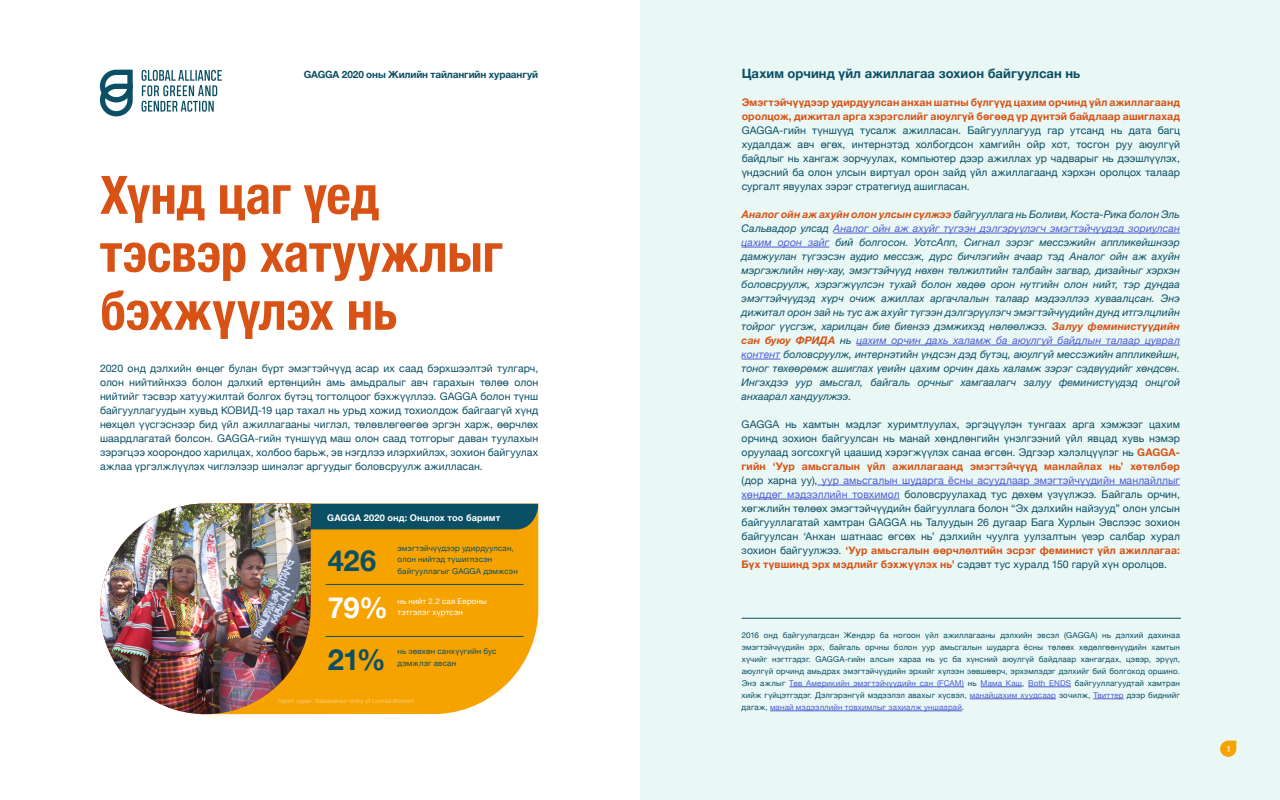
<style>
.page{position:relative;width:1280px;height:800px;background:#fff}
.page>*{position:absolute;margin:0;border:0;box-sizing:border-box;transform-origin:0 0}
.t1{font:700 condensed 53px/58px "Helvetica Neue";letter-spacing:-.005em;color:#d75214}
.t2{font:700 29px "Helvetica Neue";color:#0a4f64}
.t3{font:700 29px "Helvetica Neue";color:#fff}
.t4{font:700 13px "Helvetica Neue";letter-spacing:.005em;color:#0a4f64}
.t5{font:10.5px/14px "Helvetica Neue";letter-spacing:.005em;color:#0a4f64;text-align:justify}
.t6{font:italic 10.5px/14px "Helvetica Neue";letter-spacing:.01em;color:#0a4f64;text-align:justify}
.t7{font:700 10.5px/14px "Helvetica Neue";letter-spacing:.01em;color:#d75214}
.t8{font:700 10px "Helvetica Neue";letter-spacing:-.01em;color:#0a4f64}
.t9{font:700 9.2px "Helvetica Neue";letter-spacing:.02em;color:#fff}
.t10{font:8.6px "N Haas Grotesk TX Pro 55 Rg";color:#fff}
.t11{font:8px/12px "Helvetica Neue";letter-spacing:.02em;color:#0a4f64}
.t12{font:8px/11.5px "Helvetica Neue";letter-spacing:.015em;color:#fff}
.t13{font:5.5px "Heading Pro Double";letter-spacing:.015em;color:#fad180}
.s1{font-weight:700;color:#d75214}
.s2{color:#4e5cd4}
</style>
<div class="page">
<div style="left:640px;top:0;width:640px;height:800px;background:#e9f7f5"></div>
<svg style="left:311px;top:529px;width:227px;height:185px;background:#f5a70e"></svg>
<div style="left:311px;top:504px;width:227px;height:25px;background:#0a4f64"></div>
<hr style="left:833px;top:233px;width:347px;height:1px;background:#4e5cd4">
<hr style="left:742px;top:247px;width:87px;height:1px;background:#4e5cd4">
<hr style="left:856px;top:345px;width:324px;height:1px;background:#4e5cd4">
<hr style="left:742px;top:359px;width:38px;height:1px;background:#4e5cd4">
<hr style="left:817px;top:485px;width:363px;height:1px;background:#4e5cd4">
<hr style="left:742px;top:499px;width:158px;height:1px;background:#4e5cd4">
<svg style="left:100px;top:70px;width:33px;height:46px"></svg>
<svg style="left:142px;top:70px;width:80px;height:42px"></svg>
<hr style="left:789px;top:687px;width:175px;height:1px;background:#4e5cd4">
<hr style="left:981px;top:687px;width:41px;height:1px;background:#4e5cd4">
<hr style="left:1028px;top:687px;width:43px;height:1px;background:#4e5cd4">
<hr style="left:970px;top:699px;width:86px;height:1px;background:#4e5cd4">
<hr style="left:1093px;top:699px;width:31px;height:1px;background:#4e5cd4">
<hr style="left:770px;top:711px;width:192px;height:1px;background:#4e5cd4">
<hr style="left:742px;top:618px;width:439px;height:1px;background:#0a4f64">
<hr style="left:326px;top:584px;width:197px;height:1px;background:#0a4f64">
<hr style="left:326px;top:636px;width:197px;height:1px;background:#0a4f64">
<svg style="left:1220px;top:741px;width:16px;height:16px"></svg>
<img style="left:100px;top:504px;width:211px;height:210px">
<p class="t8" style="left:304px;top:67px;width:236px">GAGGA 2020 оны Жилийн тайлангийн хураангуй</p>
<h1 class="t1" style="left:100px;top:162px;width:404px">Хүнд цаг үед тэсвэр хатуужлыг бэхжүүлэх нь</h1>
<p class="t5" style="left:100px;top:362px;width:440px">2020 онд дэлхийн өнцөг булан бүрт эмэгтэйчүүд асар их саад бэрхшээлтэй тулгарч, олон нийтийнхээ болон дэлхий ертөнцийн амь амьдралыг авч гарахын төлөө олон нийтийг тэсвэр хатуужилтай болгох бүтэц тогтолцоог бэхжүүллээ. GAGGA болон түнш байгууллагуудын хувьд КОВИД-19 цар тахал нь урьд хожид тохиолдож байгаагүй хүнд нөхцөл үүсгэснээр бид үйл ажиллагааны чиглэл, төлөвлөгөөгөө эргэн харж, өөрчлөх шаардлагатай болсон. GAGGA-гийн түншүүд маш олон саад тотгорыг даван туулахын зэрэгцээ хоорондоо харилцах, холбоо барьж, эв нэгдлээ илэрхийлэх, зохион байгуулах ажлаа үргэлжлүүлэх чиглэлээр шинэлэг аргуудыг боловсруулж ажилласан.</p>
<p class="t9" style="left:327px;top:510px;width:175px">GAGGA 2020 онд: Онцлох тоо баримт</p>
<h2 class="t2" style="left:328px;top:538px;width:50px">426</h2>
<h2 class="t3" style="left:328px;top:585px;width:62px">79%</h2>
<h2 class="t2" style="left:328px;top:637px;width:60px">21%</h2>
<p class="t11" style="left:398px;top:543px;width:122px;line-height:11.5px">эмэгтэйчүүдээр удирдуулсан, олон нийтэд түшиглэсэн байгууллагыг GAGGA дэмжсэн</p>
<p class="t12" style="left:398px;top:595px;width:91px">нь нийт 2.2 сая Евроны тэтгэлэг хүртсэн</p>
<p class="t11" style="left:398px;top:646px;width:100px;line-height:11.5px">нь зөвхөн санхүүгийн бус дэмжлэг авсан</p>
<p class="t13" style="left:278px;top:698px;width:138px">Гэрэл зурaг: Sabokahan Unity of Lumad Women</p>
<p class="t4" style="left:742px;top:63px;width:340px">Цахим орчинд үйл ажиллагаа зохион байгуулсан нь</p>
<p class="t7" style="left:742px;top:96px;width:440px">Эмэгтэйчүүдээр удирдуулсан анхан шатны бүлгүүд цахим орчинд үйл ажиллагаанд оролцож, дижитал арга хэрэгслийг аюулгүй бөгөөд үр дүнтэй байдлаар ашиглахад</p>
<p class="t5" style="left:742px;top:124px;width:440px">GAGGA-гийн түншүүд тусалж ажилласан. Байгууллагууд гар утсанд нь дата багц худалдаж авч өгөх, интернэтэд холбогдсон хамгийн ойр хот, тосгон руу аюулгүй байдлыг нь хангаж зорчуулах, компьютер дээр ажиллах ур чадварыг нь дээшлүүлэх, үндэсний ба олон улсын виртуал орон зайд үйл ажиллагаанд хэрхэн оролцох талаар сургалт явуулах зэрэг стратегиуд ашигласан.</p>
<p class="t6" style="left:742px;top:208px;width:440px"><span class="s1">Аналог ойн аж ахуйн олон улсын сүлжээ</span> байгууллага нь Боливи, Коста-Рика болон Эль Сальвадор улсад <span class="s2">Аналог ойн аж ахуйг түгээн дэлгэрүүлэгч эмэгтэйчүүдэд зориулсан цахим орон зайг</span> бий болгосон. УотсАпп, Сигнал зэрэг мессэжийн аппликейшнээр дамжуулан түгээсэн аудио мессэж, дүрс бичлэгийн ачаар тэд Аналог ойн аж ахуйн мэргэжлийн нөү-хау, эмэгтэйчүүд нөхөн төлжилтийн талбайн загвар, дизайныг хэрхэн боловсруулж, хэрэгжүүлсэн тухай болон хөдөө орон нутгийн олон нийт, тэр дундаа эмэгтэйчүүдэд хүрч очиж ажиллах аргачлалын талаар мэдээллээ хуваалцсан. Энэ дижитал орон зай нь тус аж ахуйг түгээн дэлгэрүүлэгч эмэгтэйчүүдийн дунд итгэлцлийн тойрог үүсгэж, харилцан бие биенээ дэмжихэд нөлөөлжээ. <span class="s1">Залуу феминистүүдийн сан буюу ФРИДА</span> нь <span class="s2">цахим орчин дахь халамж ба аюулгүй байдлын талаар цуврал контент</span> боловсруулж, интернэтийн үндсэн дэд бүтэц, аюулгүй мессэжийн аппликейшн, тоног төхөөрөмж ашиглах үеийн цахим орчин дахь халамж зэрэг сэдвүүдийг хөндсөн.<br>Ингэхдээ уур амьсгал, байгаль орчныг хамгаалагч залуу феминистүүдэд онцгой анхаарал хандуулжээ.</p>
<p class="t5" style="left:742px;top:418px;width:440px">GAGGA нь хамтын мэдлэг хуримтлуулах, эргэцүүлэн тунгаах арга хэмжээг цахим орчинд зохион байгуулсан нь манай хөндлөнгийн үнэлгээний үйл явцад хувь нэмэр оруулаад зогсохгүй цаашид хэрэгжүүлэх санаа өгсөн. Эдгээр хэлэлцүүлэг нь <span class="s1">GAGGA&shy;гийн ‘Уур амьсгалын үйл ажиллагаанд эмэгтэйчүүд манлайлах нь’ хөтөлбөр </span>(дор харна уу), <span class="s2">уур амьсгалын шударга ёсны асуудлаар эмэгтэйчүүдийн манлайллыг хөнддөг мэдээллийн товхимол</span> боловсруулахад тус дөхөм үзүүлжээ. Байгаль орчин, хөгжлийн төлөөх эмэгтэйчүүдийн байгууллага болон “Эх дэлхийн найзууд” олон улсын байгууллагатай хамтран GAGGA нь Талуудын 26 дугаар Бага Хурлын Эвслээс зохион байгуулсан ‘Анхан шатнаас өгсөх нь’ дэлхийн чуулга уулзалтын үеэр салбар хурал зохион байгуулжээ. <span class="s1">‘Уур амьсгалын өөрчлөлтийн эсрэг феминист үйл ажиллагаа:<br>Бүх түвшинд эрх мэдлийг бэхжүүлэх нь’</span> сэдэвт тус хуралд 150 гаруй хүн оролцов.</p>
<p class="t11" style="left:742px;top:630px;width:440px;text-align:justify">2016 онд байгуулагдсан Жендэр ба ногоон үйл ажиллагааны дэлхийн эвсэл (GAGGA) нь дэлхий дахинаа эмэгтэйчүүдийн эрх, байгаль орчны болон уур амьсгалын шударга ёсны төлөөх хөдөлгөөнүүдийн хамтын хүчийг нэгтгэдэг. GAGGA-гийн алсын хараа нь ус ба хүнсний аюулгүй байдлаар хангагдах, цэвэр, эрүүл, аюулгүй орчинд амьдрах эмэгтэйчүүдийн эрхийг хүлээн зөвшөөрч, эрхэмлэдэг дэлхийг бий болгоход оршино.<br>Энэ ажлыг <span class="s2">Төв Америкийн эмэгтэйчүүдийн сан (FCAM)</span> нь <span class="s2">Мама Каш</span>, <span class="s2">Both ENDS</span> байгууллагуудтай хамтран хийж гүйцэтгэдэг. Дэлгэрэнгүй мэдээлэл авахыг хүсвэл, <span class="s2">манайцахим хуудсаар</span> зочилж, <span class="s2">Твиттер</span> дээр биднийг дагаж, <span class="s2">манай мэдээллийн товхимлыг захиалж уншаарай</span>.</p>
<p class="t10" style="left:1227px;top:743px;width:5px">1</p>
</div>
